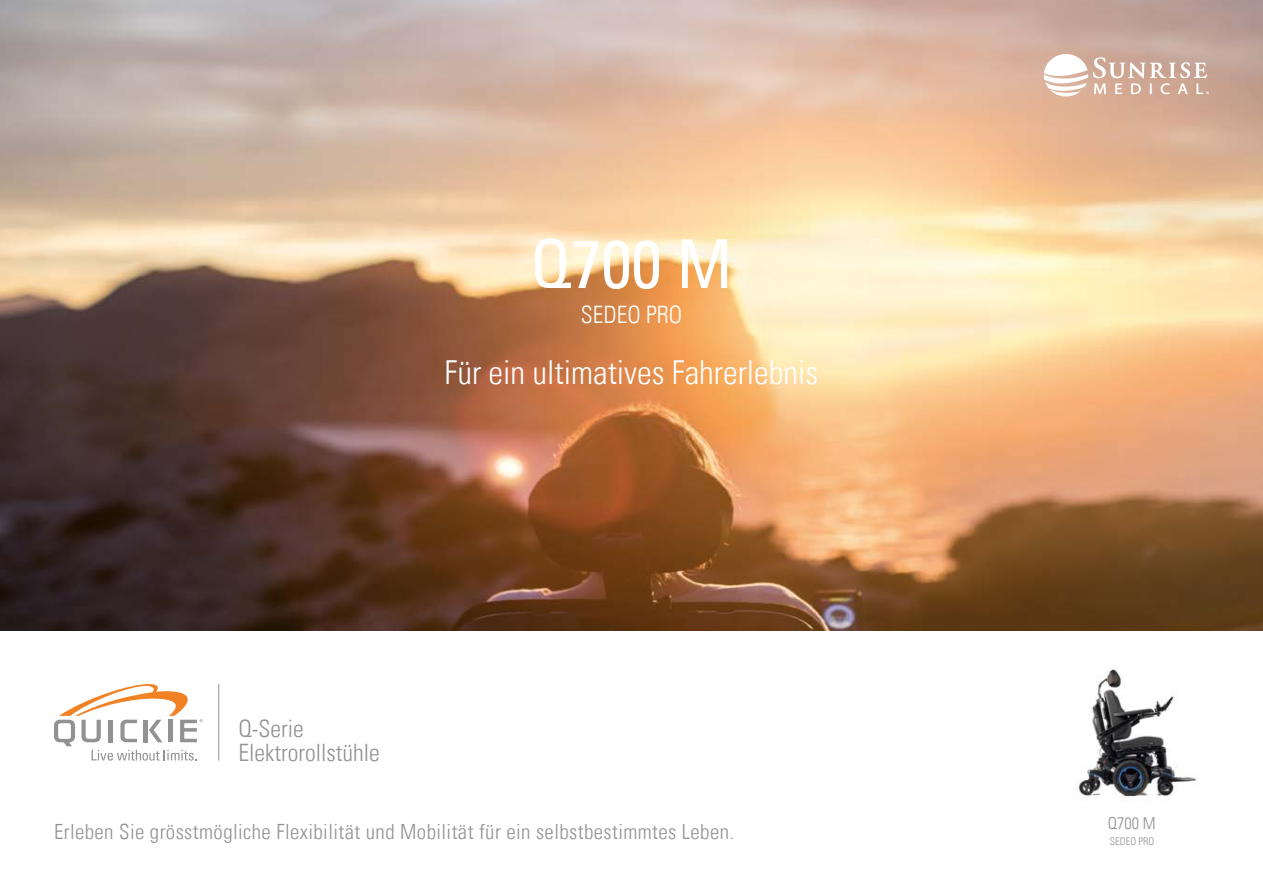
<style>
.page{position:relative;width:1263px;height:893px;background:#fff}
.page>*{position:absolute;margin:0;border:0;box-sizing:border-box;transform-origin:0 0}
.t1{font:condensed 67.5px "Univers Com 57";color:#fff}
.t2{font:33px "Univers Com 47 Light Cond";color:#fff}
.t3{font:24px/24px "Univers Com 47 Light Cond";color:#929292}
.t4{font:24px "Univers Com 47 Light Cond";color:#fff}
.t5{font:21px "Univers Com 47 Light Cond";letter-spacing:.02em;color:#929292}
.t6{font:16.5px "Univers Com 47 Light Cond";color:#929292}
.t7{font:10.5px "Univers Com 47 Light Cond";color:#929292}
</style>
<div class="page">
<img style="left:1078px;top:668px;width:119px;height:133px">
<img style="left:0;top:0;width:1263px;height:630px">
<svg style="left:1044px;top:54px;width:165px;height:43px"></svg>
<svg style="left:54px;top:684px;width:149px;height:77px"></svg>
<hr style="left:218px;top:684px;width:1px;height:77px;background:#929292">
<h1 class="t1" style="left:530px;top:221px;width:204px">Q700 M</h1>
<p class="t4" style="left:581px;top:300px;width:103px">SEDEO PRO</p>
<h2 class="t2" style="left:445px;top:352px;width:375px">Für ein ultimatives Fahrerlebnis</h2>
<p class="t3" style="left:239px;top:716px;width:143px">Q-Serie<br>Elektrorollstühle</p>
<p class="t5" style="left:54px;top:819px;width:682px">Erleben Sie grösstmögliche Flexibilität und Mobilität für ein selbstbestimmtes Leben.</p>
<p class="t6" style="left:1108px;top:813px;width:49px">Q700 M</p>
<p class="t7" style="left:1110px;top:835px;width:46px">SEDEO PRO</p>
</div>
